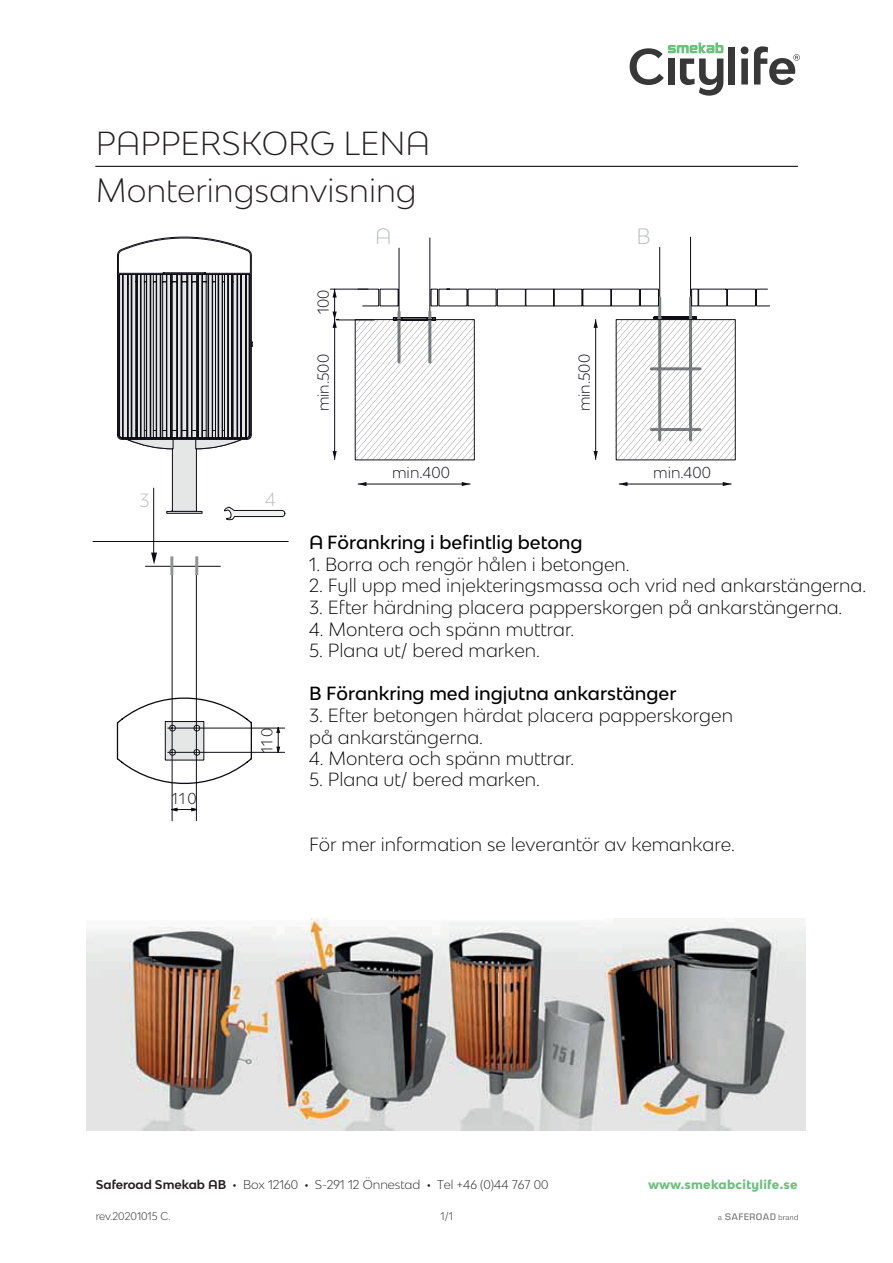
<style>
.page{position:relative;width:893px;height:1263px;background:#fff}
.page>*{position:absolute;margin:0;border:0;box-sizing:border-box;transform-origin:0 0}
.t1{font:300 31.5px "Bw Modelica SS01";color:#231f20}
.t2{font:300 21px "Bw Modelica SS01";color:#babec1}
.t3{font:300 18px/21.6px "Bw Modelica SS01";color:#000001}
.t4{font:500 18px "Bw Modelica SS01";color:#000001}
.t5{font:300 18px "Bw Modelica SS01";color:#babec1}
.t6{font:300 15px "Bw Modelica SS01";color:#0e0c15}
.t7{font:300 12px "Bw Modelica SS01";color:#231f20}
.t8{font:800 12px "Bw Modelica SS01";letter-spacing:.025em;color:#6bc17e}
.t9{font:300 10.5px "Bw Modelica SS01";color:#231f20}
.s1{font-weight:700}
.s2{font-weight:800}
</style>
<div class="page">
<svg style="left:718px;top:1213px;width:79px;height:7px"></svg>
<svg style="left:629px;top:43px;width:94px;height:53px"></svg>
<div style="left:728px;top:47px;width:7px;height:38px;background:#383839"></div>
<svg style="left:740px;top:46px;width:8px;height:39px"></svg>
<svg style="left:754px;top:46px;width:45px;height:39px"></svg>
<hr style="left:96px;top:166px;width:701px;height:1px;background:#101315">
<hr style="left:93px;top:541px;width:195px;height:1px;background:#0e0c15">
<hr style="left:172px;top:570px;width:1px;height:251px;background:#0e0c15">
<hr style="left:196px;top:570px;width:1px;height:251px;background:#0e0c15">
<hr style="left:168px;top:752px;width:117px;height:1px;background:#0e0c15">
<hr style="left:168px;top:728px;width:117px;height:1px;background:#0e0c15">
<svg style="left:171px;top:808px;width:26px;height:3px"></svg>
<svg style="left:276px;top:727px;width:4px;height:26px"></svg>
<hr style="left:145px;top:566px;width:76px;height:1px;background:#0e0c15">
<hr style="left:170px;top:556px;width:3px;height:19px;background:#919497">
<hr style="left:195px;top:556px;width:3px;height:19px;background:#919497">
<hr style="left:153px;top:488px;width:1px;height:68px;background:#0e0c15">
<svg style="left:151px;top:553px;width:6px;height:11px"></svg>
<svg style="left:224px;top:506px;width:62px;height:14px"></svg>
<svg style="left:116px;top:691px;width:137px;height:100px"></svg>
<div style="left:172px;top:439px;width:24px;height:72px;background:#e5e6e6"></div>
<div style="left:172px;top:439px;width:25px;height:73px;border:1px solid #0e0c15"></div>
<div style="left:166px;top:511px;width:36px;height:3px;border:1px solid #0e0c15"></div>
<svg style="left:117px;top:236px;width:136px;height:214px"></svg>
<hr style="left:619px;top:484px;width:112px;height:1px;background:#0e0c15">
<svg style="left:619px;top:482px;width:8px;height:4px"></svg>
<svg style="left:722px;top:482px;width:9px;height:4px"></svg>
<hr style="left:358px;top:484px;width:112px;height:1px;background:#0e0c15">
<svg style="left:358px;top:482px;width:8px;height:4px"></svg>
<svg style="left:461px;top:482px;width:9px;height:4px"></svg>
<hr style="left:334px;top:319px;width:1px;height:140px;background:#0e0c15">
<svg style="left:332px;top:451px;width:5px;height:8px"></svg>
<hr style="left:337px;top:320px;width:37px;height:1px;background:#0e0c15">
<hr style="left:330px;top:289px;width:38px;height:1px;background:#0e0c15">
<hr style="left:334px;top:289px;width:1px;height:31px;background:#0e0c15">
<svg style="left:332px;top:289px;width:5px;height:9px"></svg>
<svg style="left:332px;top:312px;width:7px;height:16px"></svg>
<svg style="left:355px;top:236px;width:415px;height:224px"></svg>
<img style="left:86px;top:918px;width:719px;height:212px">
<h1 class="t1" style="left:96px;top:123px;width:336px">PAPPERSKORG LENA</h1>
<h1 class="t1" style="left:96px;top:170px;width:322px">Monteringsanvisning</h1>
<p class="t5" style="left:139px;top:489px;width:12px">3</p>
<p class="t5" style="left:265px;top:487px;width:12px">4</p>
<p class="t6" style="left:313px;top:314px;width:26px;rotate:-90deg">100</p>
<p class="t6" style="left:313px;top:411px;width:59px;rotate:-90deg">min.500</p>
<p class="t2" style="left:375px;top:223px;width:18px">A</p>
<p class="t6" style="left:392px;top:463px;width:59px">min.400</p>
<p class="t6" style="left:574px;top:411px;width:59px;rotate:-90deg">min.500</p>
<p class="t2" style="left:636px;top:223px;width:16px">B</p>
<p class="t6" style="left:653px;top:463px;width:59px">min.400</p>
<p class="t6" style="left:172px;top:788px;width:26px">110</p>
<p class="t6" style="left:257px;top:753px;width:26px;rotate:-90deg">110</p>
<p class="t4" style="left:309px;top:531px;width:275px">A Förankring i befintlig betong</p>
<p class="t3" style="left:309px;top:553px;width:322px">1. Borra och rengör hålen i betongen.</p>
<p class="t3" style="left:309px;top:574px;width:558px">2. Fyll upp med injekteringsmassa och vrid ned ankarstängerna.</p>
<p class="t3" style="left:309px;top:596px;width:534px">3. Efter härdning placera papperskorgen på ankarstängerna.</p>
<p class="t3" style="left:309px;top:618px;width:267px">4. Montera och spänn muttrar.</p>
<p class="t3" style="left:309px;top:639px;width:232px">5. Plana ut/ bered marken.</p>
<p class="t4" style="left:309px;top:682px;width:368px">B Förankring med ingjutna ankarstänger</p>
<p class="t3" style="left:309px;top:704px;width:425px">3. Efter betongen härdat placera papperskorgen på ankarstängerna.</p>
<p class="t3" style="left:309px;top:747px;width:267px">4. Montera och spänn muttrar.</p>
<p class="t3" style="left:309px;top:768px;width:232px">5. Plana ut/ bered marken.</p>
<p class="t3" style="left:309px;top:833px;width:427px">För mer information se leverantör av kemankare.</p>
<p class="t7" style="left:96px;top:1177px;width:454px"><span class="s1">Saferoad Smekab AB</span> <span class="s2">·</span> Box 12160 <span class="s2">·</span> S-291 12 Önnestad <span class="s2">·</span> Tel +46 (0)44 767 00</p>
<p class="t8" style="left:648px;top:1177px;width:151px">www.smekabcitylife.se</p>
<p class="t9" style="left:96px;top:1209px;width:76px">rev.20201015 C.</p>
<p class="t9" style="left:440px;top:1209px;width:14px">1/1</p>
</div>
